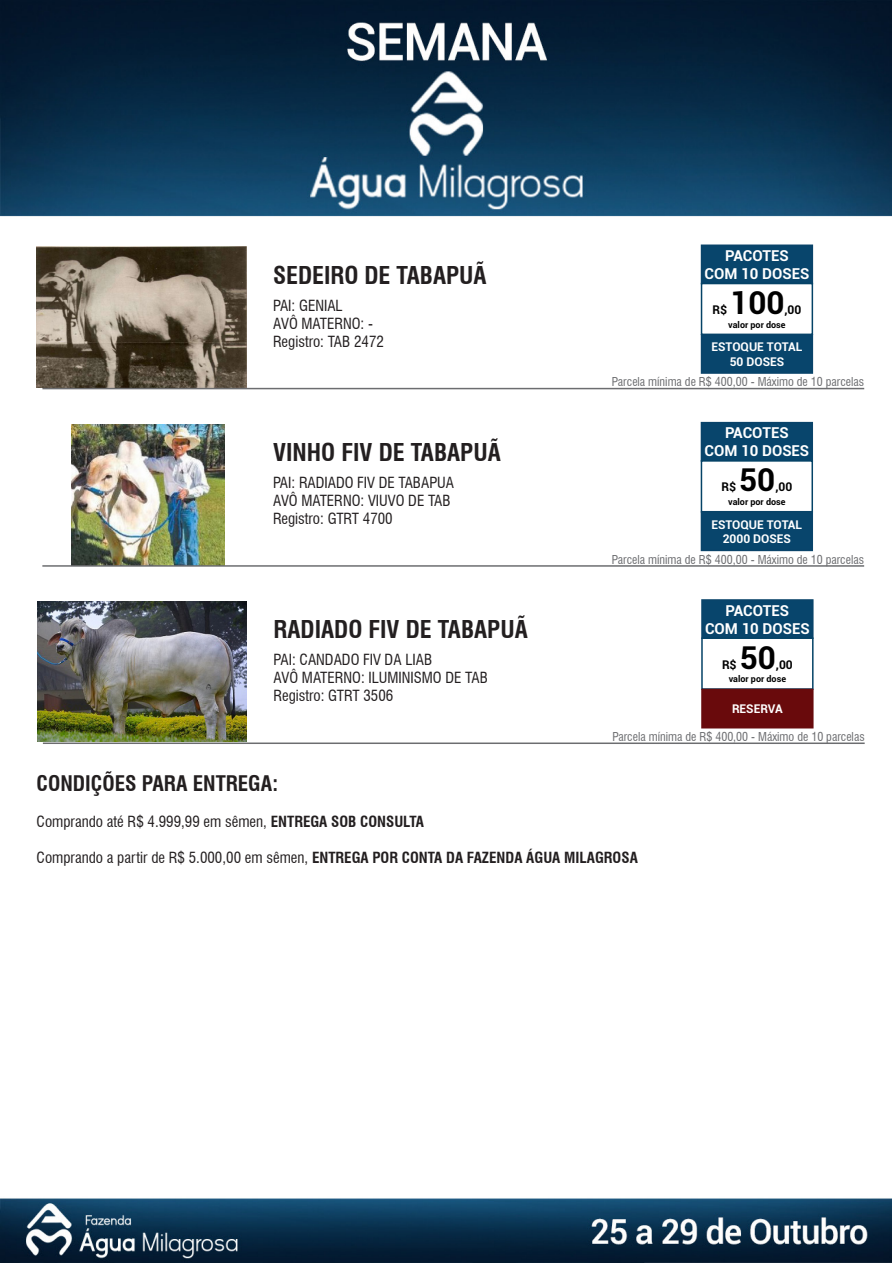
<style>
.page{position:relative;width:893px;height:1263px;background:#fff}
.page>*{position:absolute;margin:0;border:0;box-sizing:border-box;transform-origin:0 0}
.t1{font:700 31.5px "Roboto";color:#000}
.t2{font:700 condensed 24px "Swiss 721 BT";color:#231f20}
.t3{font:700 condensed 21px "Swiss 721 BT";color:#231f20}
.t4{font:condensed 15px "Swiss 721 BT";color:#231f20}
.t5{font:700 condensed 15px "Swiss 721 BT";color:#231f20}
.t6{font:700 15px "Roboto";color:#fff}
.t7{font:condensed 12px "Swiss 721 BT";color:#6c6d70}
.t8{font:700 12px "Roboto";color:#fff}
.t9{font:700 12px "Roboto";color:#000}
.t10{font:700 9px "Roboto";color:#000}
.s1{font-weight:700}
.s2{font-weight:400}
</style>
<div class="page">
<img style="left:0;top:0;width:892px;height:1263px">
<img style="left:37px;top:247px;width:209px;height:141px">
<hr style="left:42px;top:388px;width:822px;height:1px;background:#6c6d70">
<div style="left:701px;top:245px;width:111px;height:39px;background:#08456c"></div>
<div style="left:701px;top:244px;width:112px;height:40px;border:2px solid #0a446a"></div>
<div style="left:701px;top:284px;width:111px;height:50px;background:#fff"></div>
<div style="left:701px;top:283px;width:112px;height:52px;border:2px solid #054367"></div>
<div style="left:701px;top:335px;width:111px;height:38px;background:#08456c"></div>
<div style="left:701px;top:334px;width:112px;height:40px;border:2px solid #0a446a"></div>
<img style="left:72px;top:424px;width:153px;height:141px">
<hr style="left:42px;top:565px;width:822px;height:2px;background:#6c6d70">
<div style="left:701px;top:423px;width:111px;height:38px;background:#08456c"></div>
<div style="left:701px;top:422px;width:112px;height:40px;border:2px solid #0a446a"></div>
<div style="left:701px;top:461px;width:111px;height:51px;background:#fff"></div>
<div style="left:701px;top:460px;width:112px;height:52px;border:2px solid #054367"></div>
<div style="left:701px;top:512px;width:111px;height:38px;background:#08456c"></div>
<div style="left:701px;top:511px;width:112px;height:40px;border:2px solid #0a446a"></div>
<img style="left:37px;top:602px;width:210px;height:140px">
<hr style="left:43px;top:742px;width:822px;height:2px;background:#6c6d70">
<div style="left:702px;top:600px;width:111px;height:38px;background:#08456c"></div>
<div style="left:701px;top:599px;width:112px;height:40px;border:2px solid #0a446a"></div>
<div style="left:702px;top:638px;width:111px;height:51px;background:#fff"></div>
<div style="left:701px;top:637px;width:112px;height:53px;border:2px solid #054367"></div>
<div style="left:702px;top:689px;width:111px;height:39px;background:#690a0c"></div>
<p class="t2" style="left:273px;top:261px;width:215px">SEDEIRO DE TABAPUÃ</p>
<p class="t4" style="left:273px;top:296px;width:71px">PAI: GENIAL</p>
<p class="t4" style="left:273px;top:314px;width:101px">AVÔ MATERNO: -</p>
<p class="t4" style="left:273px;top:332px;width:112px">Registro: TAB 2472</p>
<p class="t2" style="left:273px;top:438px;width:229px">VINHO FIV DE TABAPUÃ</p>
<p class="t4" style="left:273px;top:473px;width:182px">PAI: RADIADO FIV DE TABAPUA</p>
<p class="t4" style="left:273px;top:491px;width:179px">AVÔ MATERNO: VIUVO DE TAB</p>
<p class="t4" style="left:273px;top:509px;width:121px">Registro: GTRT 4700</p>
<p class="t2" style="left:274px;top:615px;width:256px">RADIADO FIV DE TABAPUÃ</p>
<p class="t4" style="left:274px;top:651px;width:160px">PAI: CANDADO FIV DA LIAB</p>
<p class="t4" style="left:274px;top:669px;width:216px">AVÔ MATERNO: ILUMINISMO DE TAB</p>
<p class="t4" style="left:274px;top:687px;width:121px">Registro: GTRT 3506</p>
<p class="t6" style="left:725px;top:245px;width:65px">PACOTES</p>
<p class="t6" style="left:705px;top:263px;width:106px">COM 10 DOSES</p>
<p class="t9" style="left:712px;top:301px;width:16px">R$</p>
<p class="t1" style="left:730px;top:281px;width:56px">100</p>
<p class="t9" style="left:784px;top:301px;width:18px">,00</p>
<p class="t10" style="left:728px;top:318px;width:59px">valor por dose</p>
<p class="t8" style="left:711px;top:338px;width:92px">ESTOQUE TOTAL</p>
<p class="t8" style="left:730px;top:353px;width:56px">50 DOSES</p>
<p class="t7" style="left:612px;top:375px;width:254px">Parcela mínima de R$ 400,00 - Máximo de 10 parcelas</p>
<p class="t6" style="left:725px;top:422px;width:65px">PACOTES</p>
<p class="t6" style="left:704px;top:440px;width:106px">COM 10 DOSES</p>
<p class="t9" style="left:721px;top:479px;width:16px">R$</p>
<p class="t1" style="left:739px;top:458px;width:38px">50</p>
<p class="t9" style="left:775px;top:479px;width:18px">,00</p>
<p class="t10" style="left:728px;top:495px;width:59px">valor por dose</p>
<p class="t8" style="left:711px;top:516px;width:92px">ESTOQUE TOTAL</p>
<p class="t8" style="left:723px;top:530px;width:70px">2000 DOSES</p>
<p class="t7" style="left:612px;top:552px;width:254px">Parcela mínima de R$ 400,00 - Máximo de 10 parcelas</p>
<p class="t6" style="left:726px;top:600px;width:65px">PACOTES</p>
<p class="t6" style="left:705px;top:618px;width:106px">COM 10 DOSES</p>
<p class="t9" style="left:722px;top:656px;width:16px">R$</p>
<p class="t1" style="left:740px;top:635px;width:38px">50</p>
<p class="t9" style="left:776px;top:656px;width:18px">,00</p>
<p class="t10" style="left:729px;top:673px;width:59px">valor por dose</p>
<p class="t8" style="left:732px;top:700px;width:52px">RESERVA</p>
<p class="t7" style="left:612px;top:729px;width:254px">Parcela mínima de R$ 400,00 - Máximo de 10 parcelas</p>
<p class="t3" style="left:37px;top:771px;width:243px">CONDIÇÕES PARA ENTREGA:</p>
<p class="t4" style="left:37px;top:813px;width:389px">Comprando até R$ 4.999,99 em sêmen, <span class="s1">ENTREGA SOB CONSULTA</span></p>
<p class="t5" style="left:37px;top:849px;width:603px"><span class="s2">Comprando a partir de R$ 5.000,00 em sêmen,</span> ENTREGA POR CONTA DA FAZENDA ÁGUA MILAGROSA</p>
</div>
